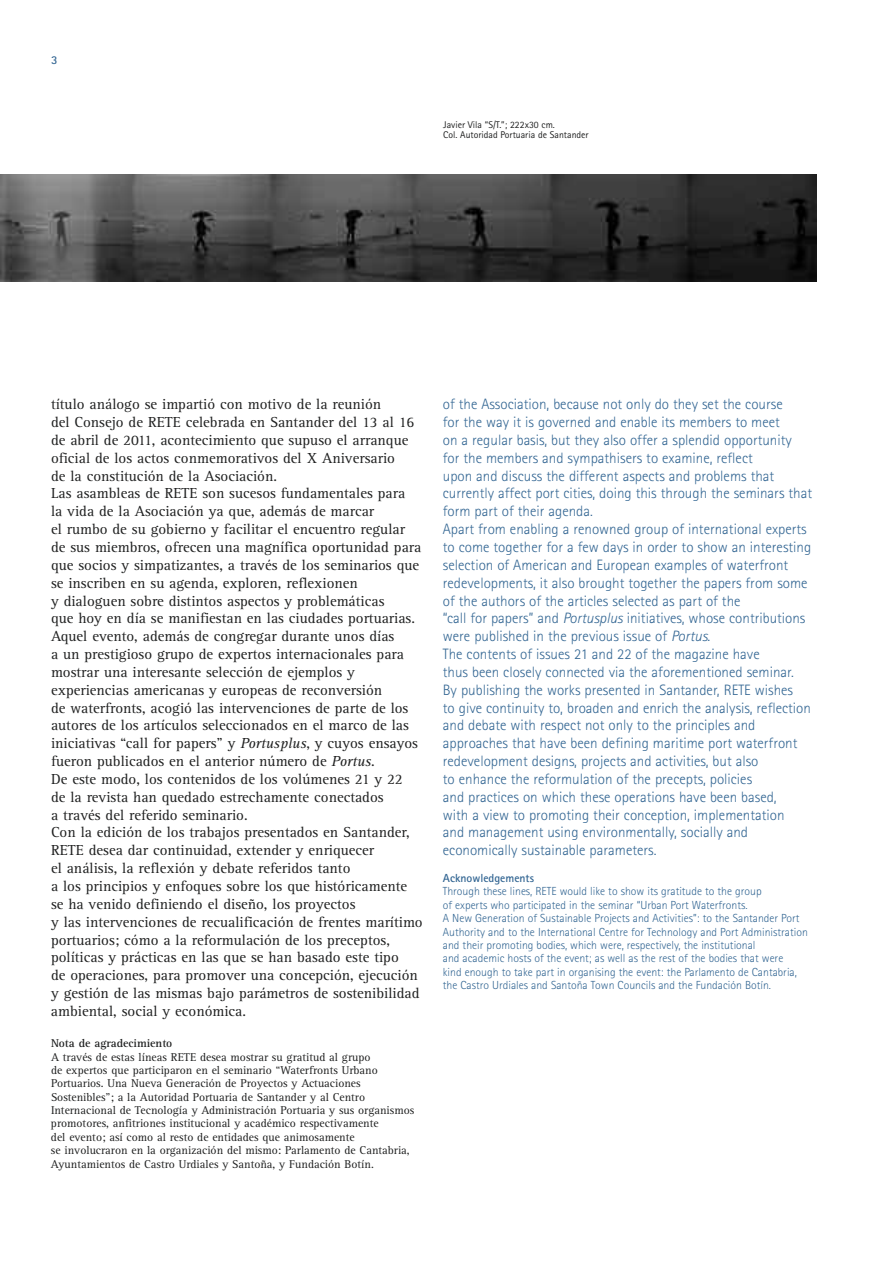
<style>
.page{position:relative;width:893px;height:1276px;background:#fff}
.page>*{position:absolute;margin:0;border:0;box-sizing:border-box;transform-origin:0 0}
.t1{font:15px/17.9px "Rotis Serif";color:#1f2020}
.t2{font:300 15px/17.9px "Rotis Sans Serif";color:#336693}
.t3{font:700 12px "Rotis Sans Serif";color:#336693}
.t4{font:300 11.7px/13.4px "Rotis Sans Serif";color:#336693}
.t5{font:11.7px/13.4px "Rotis Serif";color:#1f2020}
.t6{font:700 11.7px "Rotis Serif";color:#1f2020}
.t7{font:700 11.7px "Rotis Sans Serif";color:#336693}
.t8{font:9.75px/10.5px "Rotis Sans Serif";color:#1f2020}
.s1{font-style:italic}
</style>
<div class="page">
<img style="left:0;top:174px;width:816px;height:108px">
<p class="t3" style="left:51px;top:56px;width:8px">3</p>
<p class="t8" style="left:443px;top:120px;width:147px">Javier Vila “S/T.”; 222x30 cm.<br>Col. Autoridad Portuaria de Santander</p>
<p class="t1" style="left:51px;top:397px;width:373px">título análogo se impartió con motivo de la reunión<br>del Consejo de RETE celebrada en Santander del 13 al 16 de abril de 2011, acontecimiento que supuso el arranque oficial de los actos conmemorativos del X Aniversario<br>de la constitución de la Asociación.<br>Las asambleas de RETE son sucesos fundamentales para<br>la vida de la Asociación ya que, además de marcar<br>el rumbo de su gobierno y facilitar el encuentro regular de sus miembros, ofrecen una magnífica oportunidad para que socios y simpatizantes, a través de los seminarios que se inscriben en su agenda, exploren, reflexionen<br>y dialoguen sobre distintos aspectos y problemáticas<br>que hoy en día se manifiestan en las ciudades portuarias.<br>Aquel evento, además de congregar durante unos días<br>a un prestigioso grupo de expertos internacionales para mostrar una interesante selección de ejemplos y experiencias americanas y europeas de reconversión<br>de waterfronts, acogió las intervenciones de parte de los autores de los artículos seleccionados en el marco de las iniciativas “call for papers” y <span class="s1">Portusplus</span>, y cuyos ensayos fueron publicados en el anterior número de <span class="s1">Portus</span>.<br>De este modo, los contenidos de los volúmenes 21 y 22<br>de la revista han quedado estrechamente conectados<br>a través del referido seminario.<br>Con la edición de los trabajos presentados en Santander, RETE desea dar continuidad, extender y enriquecer<br>el análisis, la reflexión y debate referidos tanto<br>a los principios y enfoques sobre los que históricamente se ha venido definiendo el diseño, los proyectos<br>y las intervenciones de recualificación de frentes marítimo portuarios; cómo a la reformulación de los preceptos, políticas y prácticas en las que se han basado este tipo<br>de operaciones, para promover una concepción, ejecución y gestión de las mismas bajo parámetros de sostenibilidad ambiental, social y económica.</p>
<p class="t6" style="left:51px;top:1039px;width:123px">Nota de agradecimiento</p>
<p class="t5" style="left:51px;top:1051px;width:365px">A través de estas líneas RETE desea mostrar su gratitud al grupo<br>de expertos que participaron en el seminario “Waterfronts Urbano Portuarios. Una Nueva Generación de Proyectos y Actuaciones Sostenibles”; a la Autoridad Portuaria de Santander y al Centro Internacional de Tecnología y Administración Portuaria y sus organismos promotores, anfitriones institucional y académico respectivamente<br>del evento; así como al resto de entidades que animosamente<br>se involucraron en la organización del mismo: Parlamento de Cantabria, Ayuntamientos de Castro Urdiales y Santoña, y Fundación Botín.</p>
<p class="t2" style="left:443px;top:397px;width:371px">of the Association, because not only do they set the course<br>for the way it is governed and enable its members to meet<br>on a regular basis, but they also offer a splendid opportunity for the members and sympathisers to examine, reflect<br>upon and discuss the different aspects and problems that currently affect port cities, doing this through the seminars that form part of their agenda.<br>Apart from enabling a renowned group of international experts to come together for a few days in order to show an interesting selection of American and European examples of waterfront redevelopments, it also brought together the papers from some of the authors of the articles selected as part of the<br>“call for papers” and <span class="s1">Portusplus</span> initiatives, whose contributions were published in the previous issue of <span class="s1">Portus</span>.<br>The contents of issues 21 and 22 of the magazine have<br>thus been closely connected via the aforementioned seminar.<br>By publishing the works presented in Santander, RETE wishes<br>to give continuity to, broaden and enrich the analysis, reflection and debate with respect not only to the principles and approaches that have been defining maritime port waterfront redevelopment designs, projects and activities, but also<br>to enhance the reformulation of the precepts, policies<br>and practices on which these operations have been based,<br>with a view to promoting their conception, implementation<br>and management using environmentally, socially and economically sustainable parameters.</p>
<p class="t7" style="left:443px;top:874px;width:93px">Acknowledgements</p>
<p class="t4" style="left:443px;top:886px;width:366px">Through these lines, RETE would like to show its gratitude to the group<br>of experts who participated in the seminar “Urban Port Waterfronts.<br>A New Generation of Sustainable Projects and Activities”: to the Santander Port Authority and to the International Centre for Technology and Port Administration and their promoting bodies, which were, respectively, the institutional<br>and academic hosts of the event; as well as the rest of the bodies that were<br>kind enough to take part in organising the event: the Parlamento de Cantabria, the Castro Urdiales and Santoña Town Councils and the Fundación Botín.</p>
</div>
